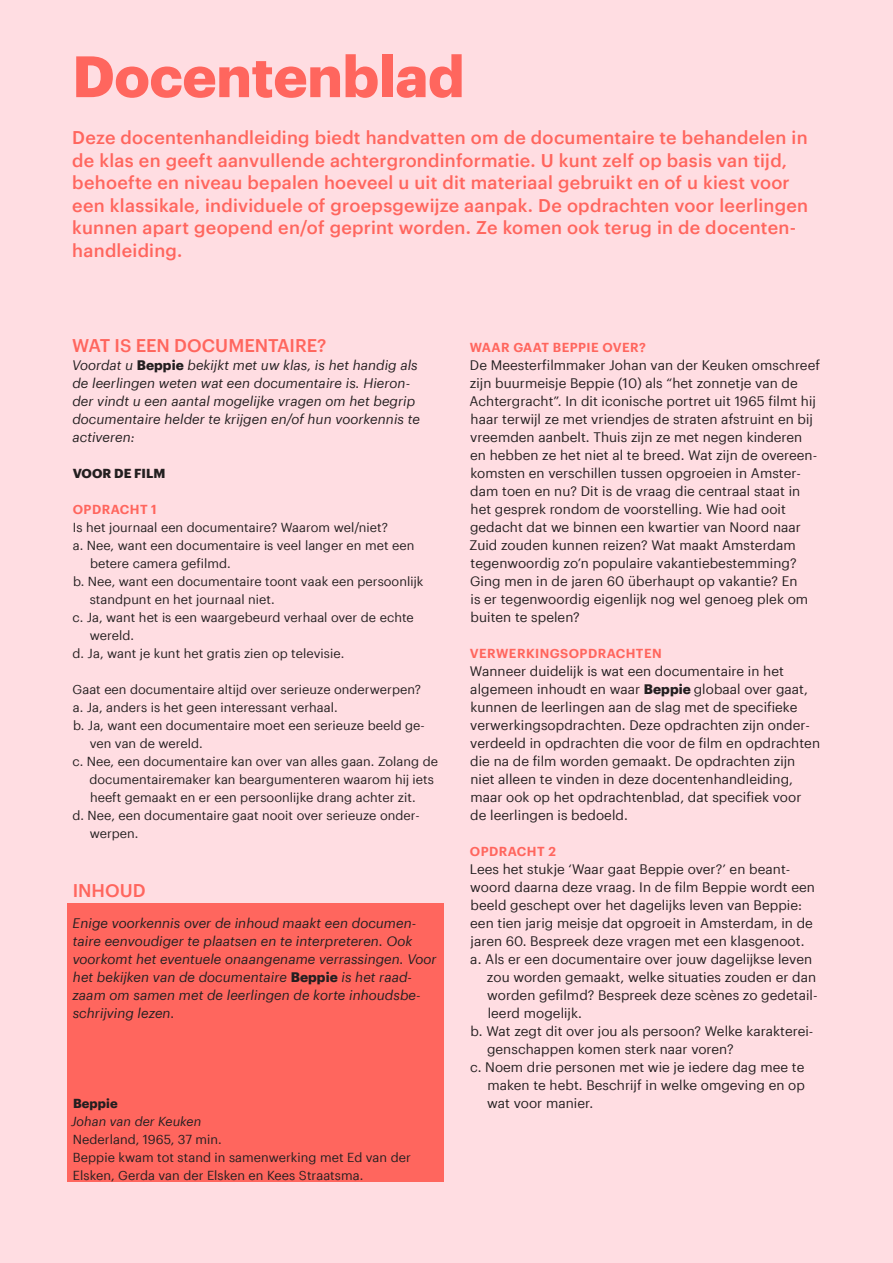
<style>
.page{position:relative;width:893px;height:1263px;background:#ffdde2}
.page>*{position:absolute;margin:0;border:0;box-sizing:border-box;transform-origin:0 0}
.t1{font:700 57px "Graphik App";letter-spacing:-.005em;color:#ff665e}
.t2{font:500 18px/22.5px "Graphik App";letter-spacing:.015em;color:#ff665e}
.t3{font:500 18px "Graphik App";letter-spacing:-.005em;color:#ff665e}
.t4{font:13.5px/18px "Graphik App";letter-spacing:.005em;color:#231f20}
.t5{font:italic 13.5px/18px "Graphik App";letter-spacing:.005em;color:#231f20}
.t6{font:12.75px/18px "Graphik App";letter-spacing:.005em;color:#231f20}
.t7{font:600 12.75px "Graphik App";letter-spacing:.035em;color:#ff665e}
.t8{font:italic 12.75px "Graphik App";letter-spacing:.005em;color:#231f20}
.t9{font:700 12.75px "Graphik App";letter-spacing:.005em;color:#231f20}
.s1{font-weight:700;font-style:normal}
.s2{font-weight:700}
</style>
<div class="page">
<div style="left:67px;top:904px;width:376px;height:278px;background:#ff665e"></div>
<h1 class="t1" style="left:72px;top:32px;width:394px">Docentenblad</h1>
<p class="t2" style="left:72px;top:125px;width:737px">Deze docentenhandleiding biedt handvatten om de documentaire te behandelen in de klas en geeft aanvullende achtergrondinformatie. U kunt zelf op basis van tijd, behoefte en niveau bepalen hoeveel u uit dit materiaal gebruikt en of u kiest voor een klassikale, individuele of groepsgewijze aanpak. De opdrachten voor leerlingen kunnen apart geopend en/of geprint worden. Ze komen ook terug in de docenten&shy;handleiding.</p>
<h2 class="t3" style="left:72px;top:332px;width:256px">WAT IS EEN DOCUMENTAIRE?</h2>
<p class="t5" style="left:72px;top:355px;width:349px">Voordat u <span class="s1">Beppie</span> bekijkt met uw klas, is het handig als de leerlingen weten wat een documentaire is. Hieron&shy;der vindt u een aantal mogelijke vragen om het begrip documentaire helder te krijgen en/of hun voorkennis te activeren:</p>
<p class="t9" style="left:73px;top:464px;width:94px">VOOR DE FILM</p>
<p class="t7" style="left:73px;top:500px;width:85px">OPDRACHT 1</p>
<p class="t6" style="left:73px;top:517px;width:317px">Is het journaal een documentaire? Waarom wel/niet?</p>
<p class="t6" style="left:73px;top:535px;width:343px">a. Nee, want een documentaire is veel langer en met een</p>
<p class="t6" style="left:90px;top:553px;width:142px">betere camera gefilmd.</p>
<p class="t6" style="left:73px;top:571px;width:352px">b. Nee, want een documentaire toont vaak een persoonlijk</p>
<p class="t6" style="left:90px;top:589px;width:186px">standpunt en het journaal niet.</p>
<p class="t6" style="left:72px;top:607px;width:343px">c. Ja, want het is een waargebeurd verhaal over de echte</p>
<p class="t6" style="left:90px;top:625px;width:46px">wereld.</p>
<p class="t6" style="left:72px;top:643px;width:273px">d. Ja, want je kunt het gratis zien op televisie.</p>
<p class="t6" style="left:73px;top:679px;width:350px">Gaat een documentaire altijd over serieuze onderwerpen?</p>
<p class="t6" style="left:73px;top:697px;width:267px">a. Ja, anders is het geen interessant verhaal.</p>
<p class="t6" style="left:73px;top:715px;width:353px">b. Ja, want een documentaire moet een serieuze beeld ge-</p>
<p class="t6" style="left:90px;top:733px;width:115px">ven van de wereld.</p>
<p class="t6" style="left:72px;top:751px;width:367px">c. Nee, een documentaire kan over van alles gaan. Zolang de</p>
<p class="t6" style="left:89px;top:769px;width:346px">documentairemaker kan beargumenteren waarom hij iets</p>
<p class="t6" style="left:90px;top:787px;width:327px">heeft gemaakt en er een persoonlijke drang achter zit.</p>
<p class="t6" style="left:72px;top:805px;width:349px">d. Nee, een documentaire gaat nooit over serieuze onder-</p>
<p class="t6" style="left:90px;top:823px;width:50px">werpen.</p>
<h2 class="t2" style="left:73px;top:877px;width:74px">INHOUD</h2>
<p class="t5" style="left:72px;top:913px;width:366px">Enige voorkennis over de inhoud maakt een documen&shy;taire eenvoudiger te plaatsen en te interpreteren. Ook voorkomt het eventuele onaangename verrassingen. Voor het bekijken van de documentaire <span class="s1">Beppie</span> is het raad&shy;zaam om samen met de leerlingen de korte inhoudsbe&shy;schrijving lezen.</p>
<p class="t9" style="left:73px;top:1094px;width:46px">Beppie</p>
<p class="t8" style="left:71px;top:1112px;width:132px">Johan van der Keuken</p>
<p class="t6" style="left:73px;top:1129px;width:339px">Nederland, 1965, 37 min.<br>Beppie kwam tot stand in samenwerking met Ed van der<br>Elsken, Gerda van der Elsken en Kees Straatsma.</p>
<p class="t7" style="left:470px;top:338px;width:178px">WAAR GAAT BEPPIE OVER?</p>
<p class="t4" style="left:469px;top:355px;width:352px">De Meesterfilmmaker Johan van der Keuken omschreef zijn buurmeisje Beppie (10) als “het zonnetje van de Achtergracht”. In dit iconische portret uit 1965 filmt hij haar terwijl ze met vriendjes de straten afstruint en bij vreemden aanbelt. Thuis zijn ze met negen kinderen en hebben ze het niet al te breed. Wat zijn de overeen&shy;komsten en verschillen tussen opgroeien in Amster&shy;dam toen en nu? Dit is de vraag die centraal staat in het gesprek rondom de voorstelling. Wie had ooit gedacht dat we binnen een kwartier van Noord naar Zuid zouden kunnen reizen? Wat maakt Amsterdam tegenwoordig zo’n populaire vakantiebestemming?<br>Ging men in de jaren 60 überhaupt op vakantie? En<br>is er tegenwoordig eigenlijk nog wel genoeg plek om buiten te spelen?</p>
<p class="t7" style="left:470px;top:644px;width:193px">VERWERKINGSOPDRACHTEN</p>
<p class="t4" style="left:470px;top:661px;width:352px">Wanneer duidelijk is wat een documentaire in het algemeen inhoudt en waar <span class="s2">Beppie</span> globaal over gaat, kunnen de leerlingen aan de slag met de specifieke verwerkingsopdrachten. Deze opdrachten zijn onder&shy;verdeeld in opdrachten die voor de film en opdrachten die na de film worden gemaakt. De opdrachten zijn niet alleen te vinden in deze docentenhandleiding, maar ook op het opdrachtenblad, dat specifiek voor de leerlingen is bedoeld.</p>
<p class="t7" style="left:470px;top:842px;width:88px">OPDRACHT 2</p>
<p class="t4" style="left:470px;top:859px;width:322px">Lees het stukje ‘Waar gaat Beppie over?’ en beant-</p>
<p class="t4" style="left:470px;top:877px;width:346px">woord daarna deze vraag. In de film Beppie wordt een</p>
<p class="t4" style="left:471px;top:895px;width:333px">beeld geschept over het dagelijks leven van Beppie:</p>
<p class="t4" style="left:470px;top:913px;width:344px">een tien jarig meisje dat opgroeit in Amsterdam, in de</p>
<p class="t4" style="left:470px;top:931px;width:335px">jaren 60. Bespreek deze vragen met een klasgenoot.</p>
<p class="t4" style="left:470px;top:949px;width:343px">a. Als er een documentaire over jouw dagelijkse leven</p>
<p class="t4" style="left:487px;top:967px;width:331px">zou worden gemaakt, welke situaties zouden er dan</p>
<p class="t4" style="left:487px;top:985px;width:332px">worden gefilmd? Bespreek deze scènes zo gedetail-</p>
<p class="t4" style="left:488px;top:1003px;width:96px">leerd mogelijk.</p>
<p class="t4" style="left:471px;top:1021px;width:344px">b. Wat zegt dit over jou als persoon? Welke karakterei-</p>
<p class="t4" style="left:487px;top:1039px;width:248px">genschappen komen sterk naar voren?</p>
<p class="t4" style="left:470px;top:1057px;width:336px">c. Noem drie personen met wie je iedere dag mee te</p>
<p class="t4" style="left:487px;top:1075px;width:319px">maken te hebt. Beschrijf in welke omgeving en op</p>
<p class="t4" style="left:487px;top:1093px;width:108px">wat voor manier.</p>
</div>
